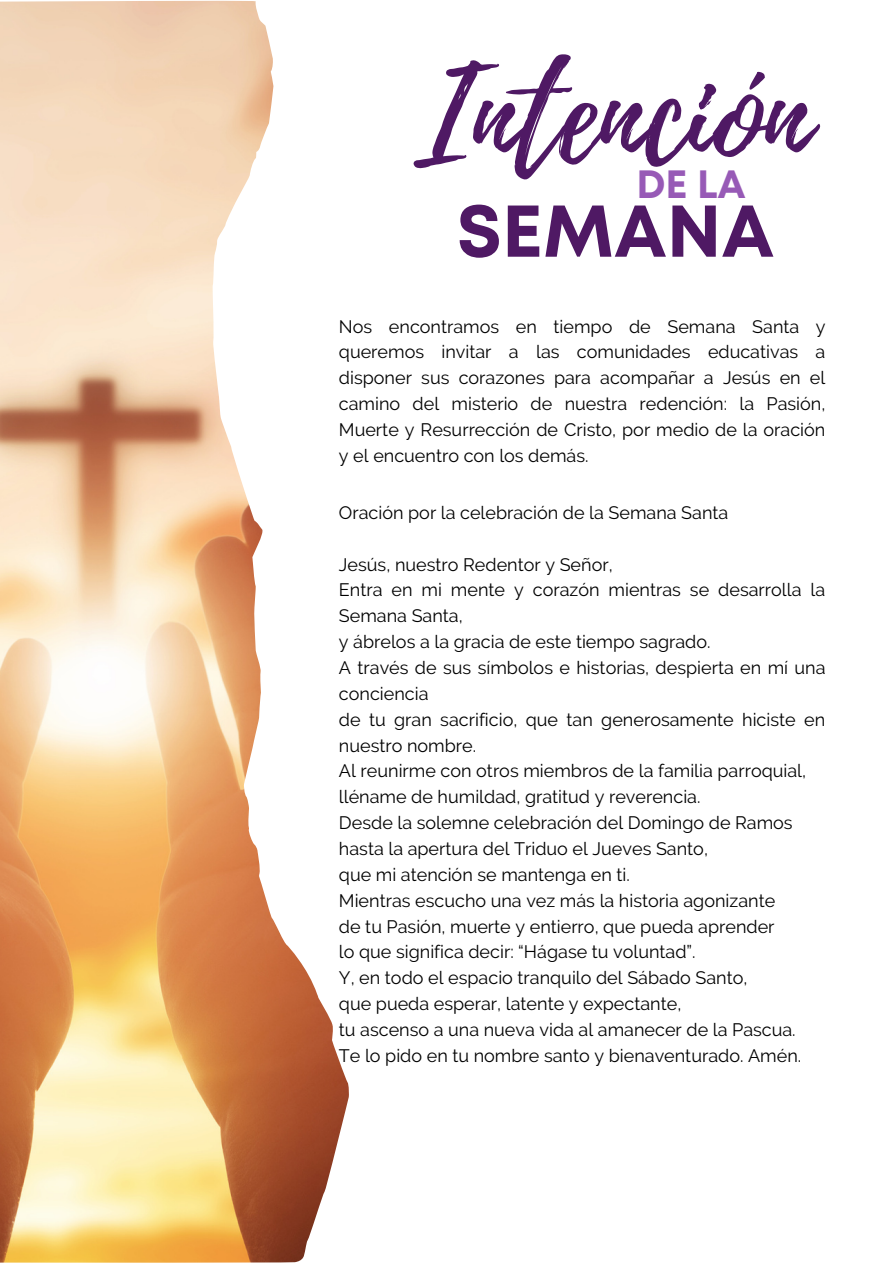
<style>
.page{position:relative;width:893px;height:1264px;background:#fff}
.page>*{position:absolute;margin:0;border:0;box-sizing:border-box;transform-origin:0 0}
.t1{font:132.6px "Playlist Script";color:#4f1964}
.t2{font:700 73.05px "Mont";color:#4f1964}
.t3{font:700 39.45px "Mont";color:#975ab6}
.t4{font:18px/25.8px "Raleway";color:#000;text-align:justify}
</style>
<div class="page">
<img style="left:0;top:1px;width:349px;height:1261px">
<h1 class="t1" style="left:413px;top:22px;width:398px">Intención</h1>
<h3 class="t3" style="left:636px;top:170px;width:111px">DE LA</h3>
<h2 class="t2" style="left:456px;top:204px;width:319px">SEMANA</h2>
<p class="t4" style="left:339px;top:313px;width:488px">Nos encontramos en tiempo de Semana Santa y queremos invitar a las comunidades educativas a disponer sus corazones para acompañar a Jesús en el camino del misterio de nuestra redención: la Pasión, Muerte y Resurrección de Cristo, por medio de la oración y el encuentro con los demás.</p>
<p class="t4" style="left:339px;top:499px;width:391px">Oración por la celebración de la Semana Santa</p>
<p class="t4" style="left:339px;top:551px;width:488px;text-align:left">Jesús, nuestro Redentor y Señor,<br>Entra en mi mente y corazón mientras se desarrolla la Semana Santa,<br>y ábrelos a la gracia de este tiempo sagrado.<br>A través de sus símbolos e historias, despierta en mí una conciencia<br>de tu gran sacrificio, que tan generosamente hiciste en nuestro nombre.<br>Al reunirme con otros miembros de la familia parroquial, lléname de humildad, gratitud y reverencia.<br>Desde la solemne celebración del Domingo de Ramos hasta la apertura del Triduo el Jueves Santo,<br>que mi atención se mantenga en ti.<br>Mientras escucho una vez más la historia agonizante<br>de tu Pasión, muerte y entierro, que pueda aprender<br>lo que significa decir: “Hágase tu voluntad”.<br>Y, en todo el espacio tranquilo del Sábado Santo,<br>que pueda esperar, latente y expectante,<br>tu ascenso a una nueva vida al amanecer de la Pascua.<br>Te lo pido en tu nombre santo y bienaventurado. Amén.</p>
</div>
